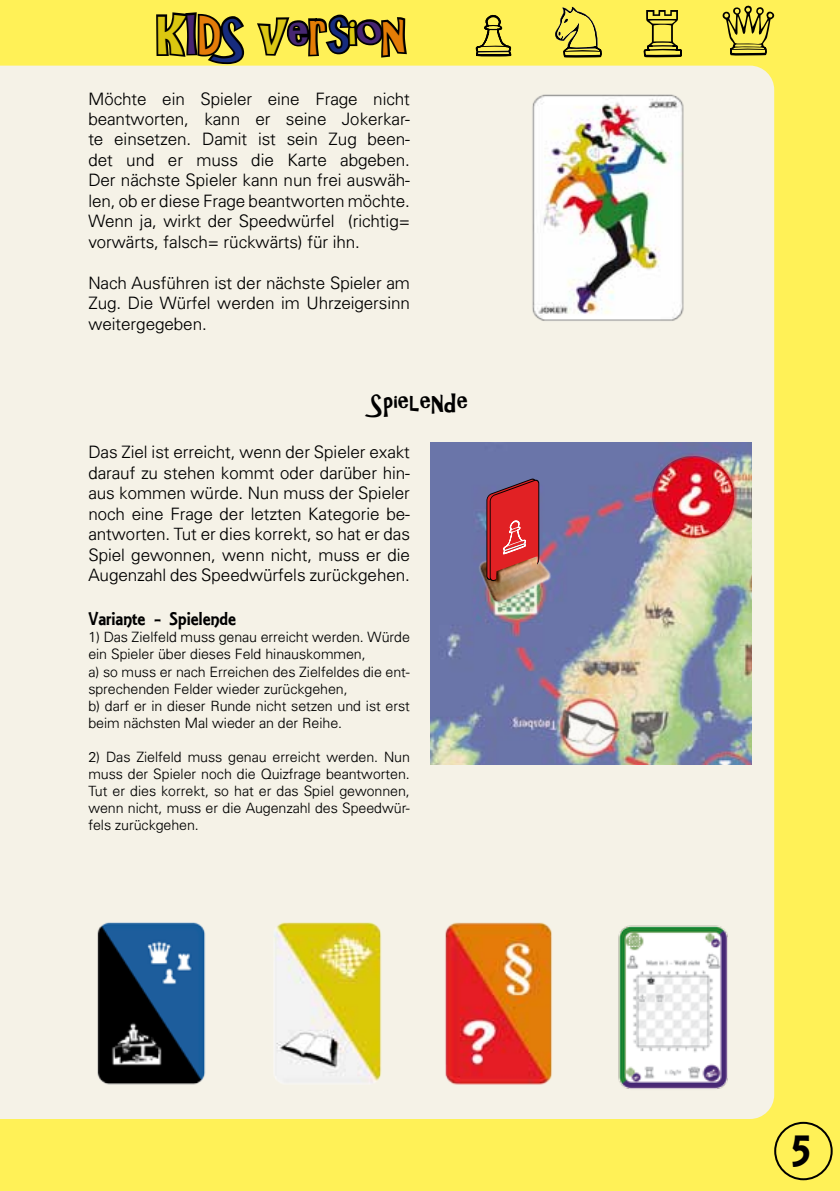
<style>
.page{position:relative;width:840px;height:1191px;background:#fff}
.page>*{position:absolute;margin:0;border:0;box-sizing:border-box;transform-origin:0 0}
.t1{font:48px "ARCHRISTY";color:#472571}
.t2{font:48px "ARESSENCE";color:#000}
.t3{font:25.6px "ARCHRISTY";color:#000}
.t4{font:19.8px "ARESSENCE";color:#000}
.t5{font:300 17px/20.4px "Univers";color:#000;text-align:justify}
.t6{font:300 14.2px/17px "Univers";color:#000}
.s1{color:#dbc710}
.s2{color:#e47c09}
.s3{color:#172c7d}
.s4{color:#dbc613}
.s5{color:#472772}
.s6{color:#e47d06}
.s7{color:#dac810}
.s8{color:#e37c06}
</style>
<div class="page">
<div style="left:0;top:0;width:839px;height:1191px;background:#fff157"></div>
<div style="left:0;top:66px;width:773px;height:1053px;background:#f5f2e7"></div>
<svg style="left:722px;top:5px;width:53px;height:51px"></svg>
<svg style="left:555px;top:7px;width:47px;height:51px"></svg>
<svg style="left:475px;top:14px;width:36px;height:43px"></svg>
<svg style="left:643px;top:10px;width:39px;height:48px"></svg>
<svg style="left:154px;top:12px;width:92px;height:54px"></svg>
<svg style="left:254px;top:14px;width:155px;height:112px"></svg>
<div style="left:773px;top:1121px;width:59px;height:59px;border:2px solid #000;border-radius:50%"></div>
<img style="left:430px;top:443px;width:321px;height:321px">
<img style="left:454px;top:519px;width:117px;height:109px">
<svg style="left:486px;top:477px;width:53px;height:105px;background:#c3333b"></svg>
<img style="left:495px;top:556px;width:42px;height:28px">
<img style="left:652px;top:456px;width:81px;height:82px;border-radius:41px">
<img style="left:89px;top:914px;width:123px;height:177px">
<img style="left:266px;top:914px;width:122px;height:177px">
<img style="left:437px;top:914px;width:122px;height:177px">
<img style="left:607px;top:914px;width:130px;height:185px">
<img style="left:521px;top:83px;width:171px;height:247px">
<h1 class="t1" style="left:158px;top:6px;width:249px"><span class="s1">K</span>I<span class="s2">D</span><span class="s3">S</span> <span class="s4">v</span><span class="s5">e</span><span class="s6">r</span><span class="s3">s</span><span class="s7">i</span>o<span class="s8">n</span></h1>
<p class="t5" style="left:88px;top:88px;width:323px">Möchte ein Spieler eine Frage nicht beantworten, kann er seine Jokerkar&shy;te einsetzen. Damit ist sein Zug been&shy;det und er muss die Karte abgeben.<br>Der nächste Spieler kann nun frei auswäh&shy;len, ob er diese Frage beantworten möchte.<br>Wenn ja, wirkt der Speedwürfel (richtig= vorwärts, falsch= rückwärts) für ihn.</p>
<p class="t5" style="left:88px;top:272px;width:323px">Nach Ausführen ist der nächste Spieler am Zug. Die Würfel werden im Uhrzeigersinn weitergegeben.</p>
<h2 class="t3" style="left:371px;top:388px;width:99px">Spielende</h2>
<p class="t5" style="left:88px;top:441px;width:323px">Das Ziel ist erreicht, wenn der Spieler exakt darauf zu stehen kommt oder darüber hin&shy;aus kommen würde. Nun muss der Spieler noch eine Frage der letzten Kategorie be&shy;antworten. Tut er dies korrekt, so hat er das Spiel gewonnen, wenn nicht, muss er die Augenzahl des Speedwürfels zurückgehen.</p>
<p class="t4" style="left:88px;top:608px;width:149px">Variante - Spielende</p>
<p class="t6" style="left:88px;top:628px;width:323px">1) Das Zielfeld muss genau erreicht werden. Würde ein Spieler über dieses Feld hinauskommen,<br>a) so muss er nach Erreichen des Zielfeldes die ent&shy;sprechenden Felder wieder zurückgehen,<br>b) darf er in dieser Runde nicht setzen und ist erst beim nächsten Mal wieder an der Reihe.</p>
<p class="t6" style="left:88px;top:748px;width:323px;text-align:justify">2) Das Zielfeld muss genau erreicht werden. Nun muss der Spieler noch die Quizfrage beantworten.<br>Tut er dies korrekt, so hat er das Spiel gewonnen, wenn nicht, muss er die Augenzahl des Speedwür&shy;fels zurückgehen.</p>
<h1 class="t2" style="left:790px;top:1124px;width:21px">5</h1>
</div>
